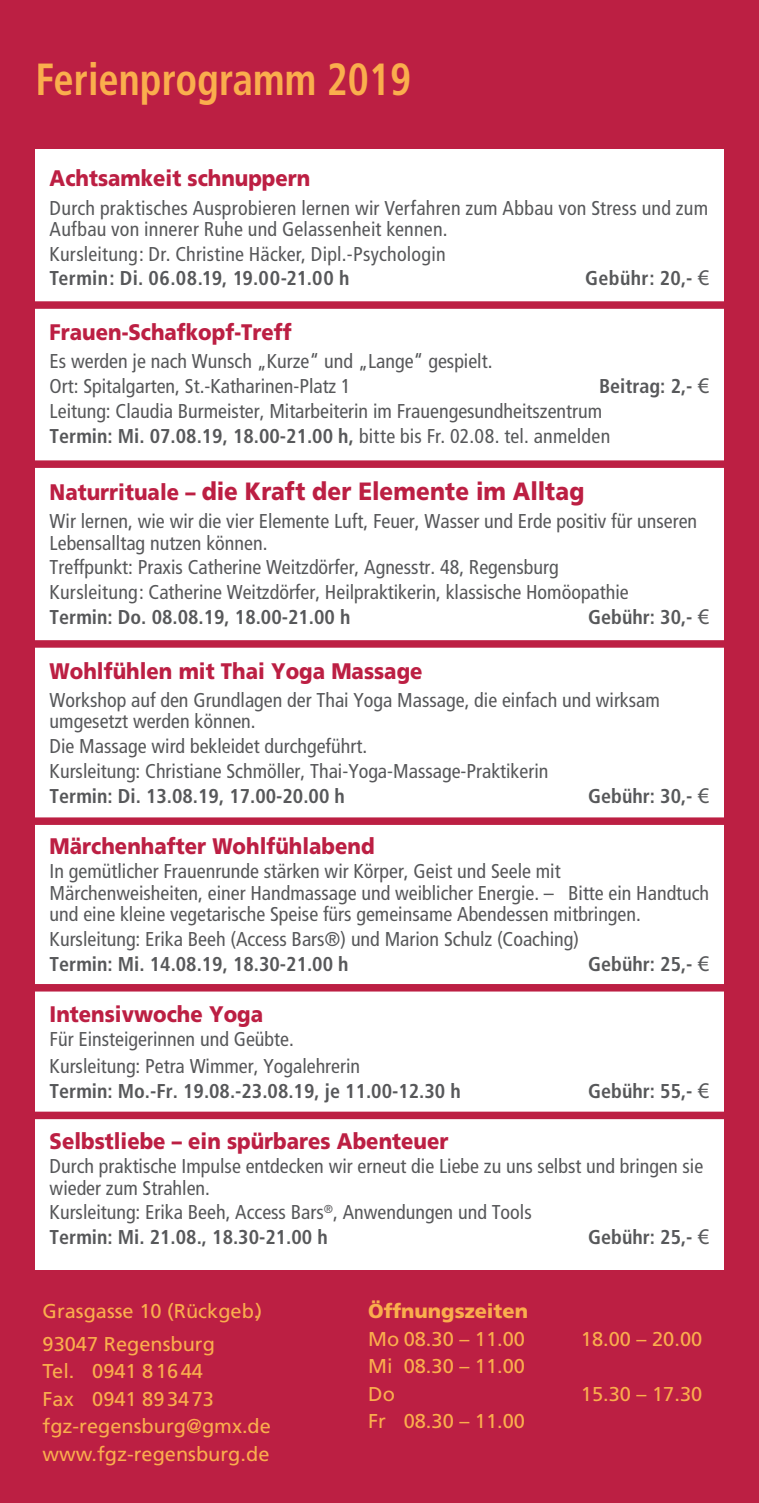
<style>
.page{position:relative;width:759px;height:1503px;background:#fff}
.page>*{position:absolute;margin:0;border:0;box-sizing:border-box;transform-origin:0 0}
.t1{font:700 condensed 45px "Frutiger";color:#faae4d;scale:.9 1}
.t2{font:900 25px "Frutiger";letter-spacing:.005em;color:#bc1f43;scale:.9 1}
.t3{font:900 22.5px "Frutiger";color:#bc1f43;scale:.9 1}
.t4{font:condensed 20px/21.2px "Frutiger";color:#57585a}
.t5{font:700 condensed 20px "Frutiger";color:#57585a}
.t6{font:20px/27.5px "Frutiger";color:#faae4d}
.t7{font:700 condensed 20px "Frutiger";letter-spacing:.02em;color:#57585a}
.t8{font:900 20px "Frutiger";color:#faae4d}
.s1{font-family:"Myriad Pro";font-weight:400;font-stretch:normal;font-size:22.5px}
.s2{font-weight:700}
.s3{font-family:"Myriad Pro";font-stretch:normal;font-size:22.5px}
.s4{font-size:22.5px}
</style>
<div class="page">
<div style="left:0;top:0;width:758px;height:1502px;background:#bc1f43"></div>
<div style="left:35px;top:149px;width:688px;height:1120px;background:#fff"></div>
<div style="left:7px;top:301px;width:744px;height:8px;background:#bc1f43"></div>
<div style="left:7px;top:460px;width:744px;height:8px;background:#bc1f43"></div>
<div style="left:7px;top:640px;width:744px;height:7px;background:#bc1f43"></div>
<div style="left:7px;top:817px;width:744px;height:8px;background:#bc1f43"></div>
<div style="left:7px;top:984px;width:744px;height:7px;background:#bc1f43"></div>
<div style="left:7px;top:1111px;width:744px;height:8px;background:#bc1f43"></div>
<h1 class="t1" style="left:35px;top:53px;width:419px">Ferienprogramm 2019</h1>
<p class="t3" style="left:50px;top:165px;width:291px">Achtsamkeit schnuppern</p>
<p class="t4" style="left:50px;top:197px;width:659px">Durch praktisches Ausprobieren lernen wir Verfahren zum Abbau von Stress und zum<br>Aufbau von innerer Ruhe und Gelassenheit kennen.</p>
<p class="t4" style="left:50px;top:243px;width:397px">Kursleitung: Dr. Christine Häcker, Dipl.-Psychologin</p>
<p class="t7" style="left:50px;top:267px;width:301px">Termin: Di. 06.08.19, 19.00-21.00 h</p>
<p class="t7" style="left:585px;top:267px;width:126px">Gebühr: 20,- <span class="s1">€</span></p>
<p class="t3" style="left:50px;top:318px;width:270px">Frauen-Schafkopf-Treff</p>
<p class="t4" style="left:50px;top:349px;width:444px;line-height:24.8px">Es werden je nach Wunsch „Kurze“ und „Lange“ gespielt.<br>Ort: Spitalgarten, St.-Katharinen-Platz 1</p>
<p class="t4" style="left:50px;top:374px;width:661px;line-height:24.8px;text-indent:549px"><span class="s2">Beitrag: 2,-</span> <span class="s3">€<br></span>Leitung: Claudia Burmeister, Mitarbeiterin im Frauengesundheitszentrum<br><span class="s2">Termin: Mi. 07.08.19, 18.00-21.00 h,</span> bitte bis Fr. 02.08. tel. anmelden</p>
<p class="t2" style="left:50px;top:476px;width:595px"><span class="s4">Naturrituale –</span> die Kraft der Elemente im Alltag</p>
<p class="t4" style="left:50px;top:511px;width:648px">Wir lernen, wie wir die vier Elemente Luft, Feuer, Wasser und Erde positiv für unseren<br>Lebensalltag nutzen können.</p>
<p class="t4" style="left:50px;top:555px;width:580px;line-height:24.8px">Treffpunkt: Praxis Catherine Weitzdörfer, Agnesstr. 48, Regensburg<br>Kursleitung: Catherine Weitzdörfer, Heilpraktikerin, klassische Homöopathie</p>
<p class="t5" style="left:50px;top:605px;width:302px">Termin: Do. 08.08.19, 18.00-21.00 h</p>
<p class="t5" style="left:588px;top:605px;width:122px">Gebühr: 30,- <span class="s1">€</span></p>
<p class="t3" style="left:50px;top:657px;width:415px">Wohlfühlen mit Thai Yoga Massage</p>
<p class="t4" style="left:50px;top:689px;width:611px">Workshop auf den Grundlagen der Thai Yoga Massage, die einfach und wirksam umgesetzt werden können.</p>
<p class="t4" style="left:50px;top:733px;width:500px;line-height:24.8px">Die Massage wird bekleidet durchgeführt.<br>Kursleitung: Christiane Schmöller, Thai-Yoga-Massage-Praktikerin</p>
<p class="t5" style="left:50px;top:783px;width:297px">Termin: Di. 13.08.19, 17.00-20.00 h</p>
<p class="t5" style="left:588px;top:783px;width:122px">Gebühr: 30,- <span class="s1">€</span></p>
<p class="t3" style="left:50px;top:832px;width:362px">Märchenhafter Wohlfühlabend</p>
<p class="t4" style="left:50px;top:861px;width:661px">In gemütlicher Frauenrunde stärken wir Körper, Geist und Seele mit<br>Märchenweisheiten, einer Handmassage und weiblicher Energie. – Bitte ein Handtuch und eine kleine vegetarische Speise fürs gemeinsame Abendessen mitbringen.</p>
<p class="t4" style="left:50px;top:928px;width:530px">Kursleitung: Erika Beeh (Access Bars®) und Marion Schulz (Coaching)</p>
<p class="t5" style="left:50px;top:951px;width:300px">Termin: Mi. 14.08.19, 18.30-21.00 h</p>
<p class="t5" style="left:588px;top:951px;width:122px">Gebühr: 25,- <span class="s1">€</span></p>
<p class="t3" style="left:50px;top:1000px;width:238px">Intensivwoche Yoga</p>
<p class="t4" style="left:50px;top:1026px;width:312px;line-height:26.2px">Für Einsteigerinnen und Geübte.<br>Kursleitung: Petra Wimmer, Yogalehrerin</p>
<p class="t5" style="left:50px;top:1078px;width:412px">Termin: Mo.-Fr. 19.08.-23.08.19, je 11.00-12.30 h</p>
<p class="t5" style="left:588px;top:1078px;width:122px">Gebühr: 55,- <span class="s1">€</span></p>
<p class="t3" style="left:50px;top:1127px;width:444px">Selbstliebe – ein spürbares Abenteuer</p>
<p class="t4" style="left:50px;top:1155px;width:654px">Durch praktische Impulse entdecken wir erneut die Liebe zu uns selbst und bringen sie wieder zum Strahlen.</p>
<p class="t4" style="left:50px;top:1200px;width:483px;line-height:24.8px">Kursleitung: Erika Beeh, Access Bars<sup>®</sup>, Anwendungen und Tools<br><span class="s2">Termin: Mi. 21.08., 18.30-21.00 h</span></p>
<p class="t5" style="left:588px;top:1225px;width:122px">Gebühr: 25,- <span class="s1">€</span></p>
<p class="t6" style="left:43px;top:1294px;width:221px;line-height:32.5px">Grasgasse 10 (Rückgeb.)<br>93047 Regensburg</p>
<p class="t6" style="left:43px;top:1357px;width:230px">Tel. 0941 81644<br>Fax 0941 893473 fgz-regensburg@gmx.de www.fgz-regensburg.de</p>
<p class="t8" style="left:368px;top:1299px;width:161px">Öffnungszeiten</p>
<p class="t6" style="left:368px;top:1324px;width:158px">Mo 08.30 – 11.00</p>
<p class="t6" style="left:580px;top:1324px;width:123px">18.00 – 20.00</p>
<p class="t6" style="left:368px;top:1352px;width:158px">Mi 08.30 – 11.00<br>Do</p>
<p class="t6" style="left:580px;top:1379px;width:123px">15.30 – 17.30</p>
<p class="t6" style="left:368px;top:1407px;width:158px">Fr 08.30 – 11.00</p>
</div>
